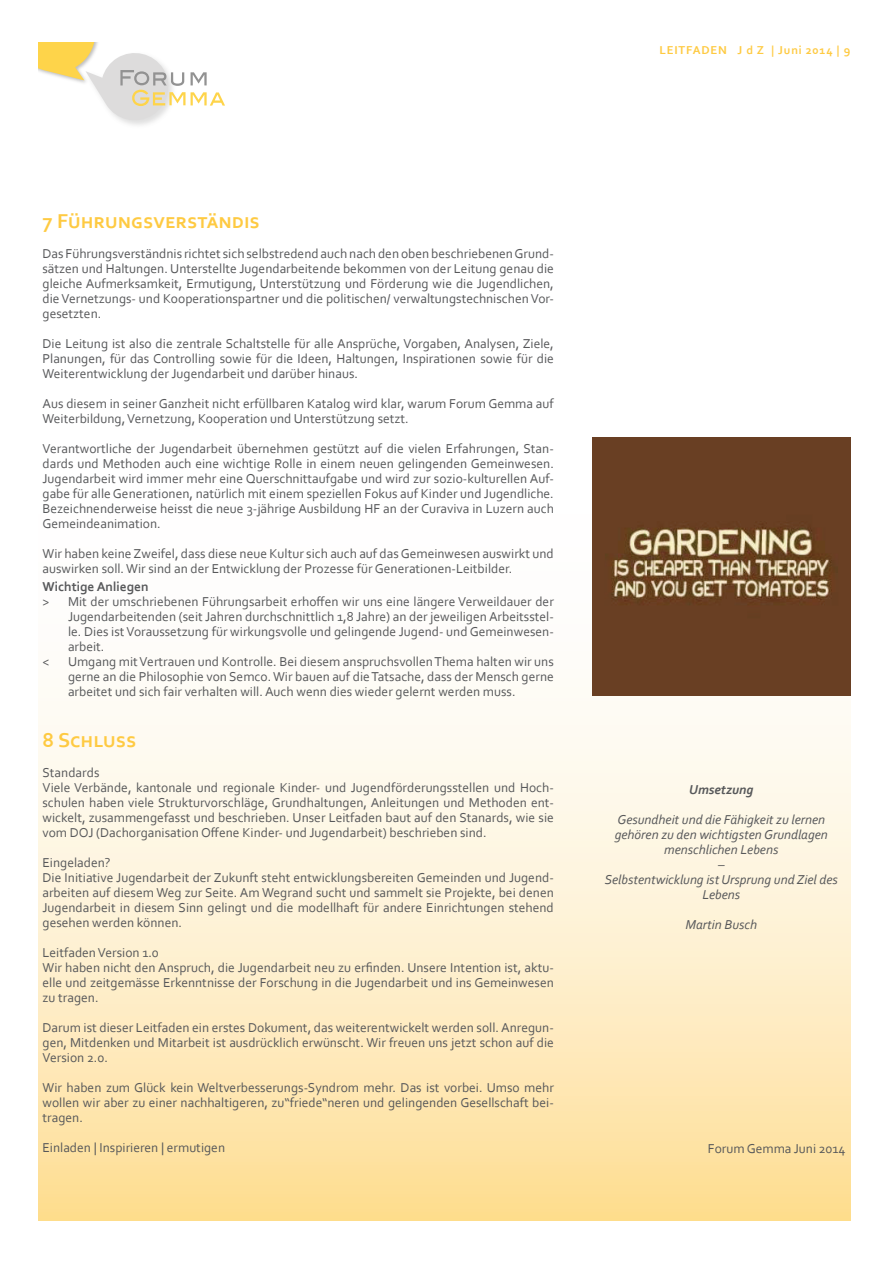
<style>
.page{position:relative;width:893px;height:1263px;background:#fff}
.page>*{position:absolute;margin:0;border:0;box-sizing:border-box;transform-origin:0 0}
.t1{font:700 21px "Corbel";color:#feca42}
.t2{font:13.5px/15px "Corbel";color:#57585a;text-align:justify}
.t3{font:italic 13.5px/15px "Corbel";color:#57585a;text-align:center}
.t4{font:700 13.5px "Corbel";color:#57585a}
.t5{font:italic 700 13.5px "Corbel";color:#57585a}
.t6{font:700 12px "Corbel";letter-spacing:.07em;color:#feca42}
</style>
<div class="page">
<svg style="left:38px;top:43px;width:187px;height:82px"></svg>
<svg style="left:38px;top:695px;width:812px;height:525px;background:#feeecb"></svg>
<img style="left:592px;top:437px;width:258px;height:258px">
<p class="t6" style="left:659px;top:43px;width:193px">LEITFADEN J d Z | Juni 2014 | 9</p>
<h1 class="t1" style="left:43px;top:208px;width:219px">7 Führungsverständis</h1>
<p class="t2" style="left:43px;top:246px;width:513px">Das Führungsverständnis richtet sich selbstredend auch nach den oben beschriebenen Grund&shy;sätzen und Haltungen. Unterstellte Jugendarbeitende bekommen von der Leitung genau die gleiche Aufmerksamkeit, Ermutigung, Unterstützung und Förderung wie die Jugendlichen, die Vernetzungs- und Kooperationspartner und die politischen/ verwaltungstechnischen Vor&shy;gesetzten.</p>
<p class="t2" style="left:43px;top:336px;width:513px">Die Leitung ist also die zentrale Schaltstelle für alle Ansprüche, Vorgaben, Analysen, Ziele, Planungen, für das Controlling sowie für die Ideen, Haltungen, Inspirationen sowie für die Weiterentwicklung der Jugendarbeit und darüber hinaus.</p>
<p class="t2" style="left:43px;top:396px;width:513px">Aus diesem in seiner Ganzheit nicht erfüllbaren Katalog wird klar, warum Forum Gemma auf<br>Weiterbildung, Vernetzung, Kooperation und Unterstützung setzt.</p>
<p class="t2" style="left:43px;top:441px;width:513px">Verantwortliche der Jugendarbeit übernehmen gestützt auf die vielen Erfahrungen, Stan&shy;dards und Methoden auch eine wichtige Rolle in einem neuen gelingenden Gemeinwesen.<br>Jugendarbeit wird immer mehr eine Querschnittaufgabe und wird zur sozio-kulturellen Auf&shy;gabe für alle Generationen, natürlich mit einem speziellen Fokus auf Kinder und Jugendliche.<br>Bezeichnenderweise heisst die neue 3-jährige Ausbildung HF an der Curaviva in Luzern auch Gemeindeanimation.</p>
<p class="t2" style="left:43px;top:546px;width:513px">Wir haben keine Zweifel, dass diese neue Kultur sich auch auf das Gemeinwesen auswirkt und auswirken soll. Wir sind an der Entwicklung der Prozesse für Generationen-Leitbilder.</p>
<p class="t4" style="left:43px;top:578px;width:108px">Wichtige Anliegen</p>
<p class="t2" style="left:43px;top:594px;width:513px">&gt; Mit der umschriebenen Führungsarbeit erhoffen wir uns eine längere Verweildauer der</p>
<p class="t2" style="left:68px;top:609px;width:487px">Jugendarbeitenden (seit Jahren durchschnittlich 1,8 Jahre) an der jeweiligen Arbeitsstel-</p>
<p class="t2" style="left:68px;top:624px;width:487px">le. Dies ist Voraussetzung für wirkungsvolle und gelingende Jugend- und Gemeinwesen-</p>
<p class="t2" style="left:68px;top:639px;width:38px">arbeit.</p>
<p class="t2" style="left:43px;top:654px;width:8px">&lt;</p>
<p class="t2" style="left:68px;top:654px;width:487px">Umgang mit Vertrauen und Kontrolle. Bei diesem anspruchsvollen Thema halten wir uns gerne an die Philosophie von Semco. Wir bauen auf die Tatsache, dass der Mensch gerne arbeitet und sich fair verhalten will. Auch wenn dies wieder gelernt werden muss.</p>
<h1 class="t1" style="left:43px;top:727px;width:96px">8 Schluss</h1>
<p class="t2" style="left:43px;top:765px;width:513px;text-align:left">Standards<br>Viele Verbände, kantonale und regionale Kinder- und Jugendförderungsstellen und Hoch&shy;schulen haben viele Strukturvorschläge, Grundhaltungen, Anleitungen und Methoden ent&shy;wickelt, zusammengefasst und beschrieben. Unser Leitfaden baut auf den Stanards, wie sie vom DOJ (Dachorganisation Offene Kinder- und Jugendarbeit) beschrieben sind.</p>
<p class="t2" style="left:43px;top:855px;width:513px;text-align:left">Eingeladen?<br>Die Initiative Jugendarbeit der Zukunft steht entwicklungsbereiten Gemeinden und Jugend&shy;arbeiten auf diesem Weg zur Seite. Am Wegrand sucht und sammelt sie Projekte, bei denen Jugendarbeit in diesem Sinn gelingt und die modellhaft für andere Einrichtungen stehend gesehen werden können.</p>
<p class="t2" style="left:43px;top:945px;width:513px;text-align:left">Leitfaden Version 1.0<br>Wir haben nicht den Anspruch, die Jugendarbeit neu zu erfinden. Unsere Intention ist, aktu&shy;elle und zeitgemässe Erkenntnisse der Forschung in die Jugendarbeit und ins Gemeinwesen zu tragen.</p>
<p class="t2" style="left:43px;top:1020px;width:513px">Darum ist dieser Leitfaden ein erstes Dokument, das weiterentwickelt werden soll. Anregun&shy;gen, Mitdenken und Mitarbeit ist ausdrücklich erwünscht. Wir freuen uns jetzt schon auf die Version 2.0.</p>
<p class="t2" style="left:43px;top:1080px;width:513px">Wir haben zum Glück kein Weltverbesserungs-Syndrom mehr. Das ist vorbei. Umso mehr wollen wir aber zu einer nachhaltigeren, zu“friede“neren und gelingenden Gesellschaft bei&shy;tragen.</p>
<p class="t2" style="left:43px;top:1140px;width:184px">Einladen | Inspirieren | ermutigen</p>
<p class="t5" style="left:689px;top:781px;width:66px">Umsetzung</p>
<p class="t3" style="left:605px;top:811px;width:235px">Gesundheit und die Fähigkeit zu lernen gehören zu den wichtigsten Grundlagen menschlichen Lebens<br>–<br>Selbstentwicklung ist Ursprung und Ziel des<br>Lebens</p>
<p class="t3" style="left:685px;top:916px;width:73px">Martin Busch</p>
<p class="t2" style="left:708px;top:1140px;width:139px">Forum Gemma Juni 2014</p>
</div>
